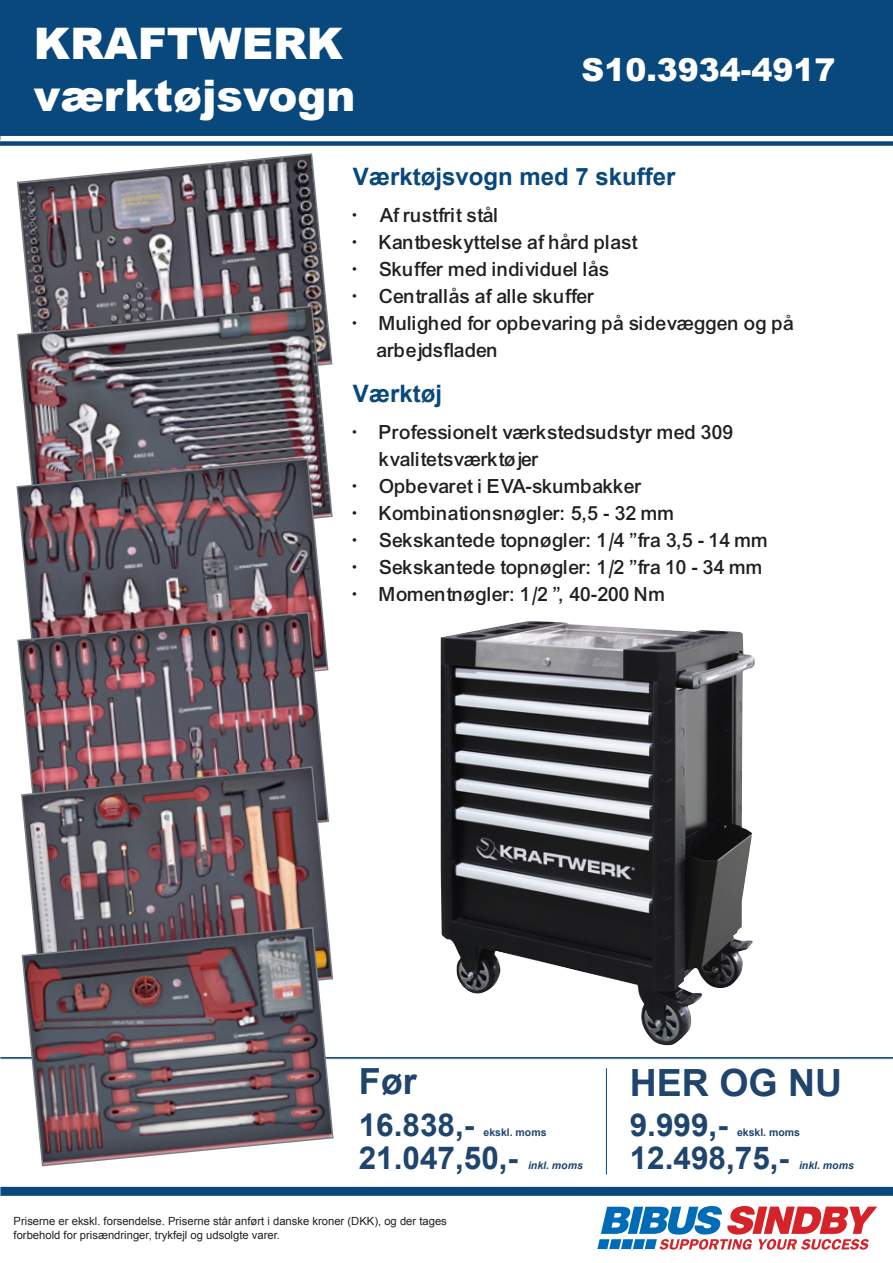
<style>
.page{position:relative;width:893px;height:1263px;background:#fff}
.page>*{position:absolute;margin:0;border:0;box-sizing:border-box;transform-origin:0 0}
.t1{font:900 43.5px "Arial";color:#fff}
.t2{font:700 37.5px "Arial";color:#1f456e}
.t3{font:700 36px "Arial";color:#1f456e}
.Pris{font:700 31.5px "Arial";color:#1f456e}
.t4{font:900 31.5px "Arial";color:#fff}
.t5{font:700 24px "Arial";color:#08487c}
.t6{font:21px/27px "Arial Mdm";color:#231f20}
.Forbehold{font:11.25px "Arial";color:#231f20}
.Pris-2{font:700 10.5px "Arial";color:#1f456e}
.Pris-3{font:italic 700 10.5px "Arial";color:#1f456e}
</style>
<div class="page">
<div style="left:0;top:0;width:893px;height:139px;background:#08487c"></div>
<hr style="left:0;top:136px;width:893px;height:4px;background:#fff">
<hr style="left:0;top:1057px;width:893px;height:3px;background:#231f20;opacity:.29">
<hr style="left:0;top:1057px;width:893px;height:1px;background:#08487c">
<hr style="left:606px;top:1068px;width:1px;height:106px;background:#08487c">
<img style="left:441px;top:621px;width:314px;height:425px">
<img style="left:17px;top:153px;width:310px;height:152px">
<img style="left:17px;top:305px;width:316px;height:213px">
<img style="left:16px;top:457px;width:313px;height:154px">
<img style="left:17px;top:611px;width:312px;height:154px">
<img style="left:21px;top:765px;width:308px;height:161px">
<img style="left:21px;top:926px;width:313px;height:241px">
<svg style="left:597px;top:1206px;width:280px;height:43px"></svg>
<div style="left:0;top:141px;width:893px;height:5px;background:#08487c"></div>
<div style="left:0;top:1187px;width:893px;height:9px;background:#08487c"></div>
<p class="t1" style="left:34px;top:12px;width:311px">KRAFTWERK</p>
<p class="t1" style="left:34px;top:64px;width:323px">værktøjsvogn</p>
<p class="t4" style="left:582px;top:47px;width:255px">S10.3934-4917</p>
<p class="t5" style="left:353px;top:161px;width:324px">Værktøjsvogn med 7 skuffer</p>
<p class="t6" style="left:353px;top:202px;width:148px">• Af rustfrit stål</p>
<p class="t6" style="left:353px;top:229px;width:287px">• Kantbeskyttelse af hård plast</p>
<p class="t6" style="left:353px;top:256px;width:259px">• Skuffer med individuel lås</p>
<p class="t6" style="left:353px;top:283px;width:244px">• Centrallås af alle skuffer</p>
<p class="t6" style="left:353px;top:310px;width:443px">• Mulighed for opbevaring på sidevæggen og på</p>
<p class="t6" style="left:377px;top:337px;width:123px">arbejdsfladen</p>
<p class="t5" style="left:353px;top:378px;width:91px">Værktøj</p>
<p class="t6" style="left:380px;top:419px;width:356px;text-indent:-27px">• Professionelt værkstedsudstyr med 309 kvalitetsværktøjer</p>
<p class="t6" style="left:353px;top:473px;width:291px">• Opbevaret i EVA-skumbakker</p>
<p class="t6" style="left:353px;top:500px;width:324px">• Kombinationsnøgler: 5,5 - 32 mm</p>
<p class="t6" style="left:353px;top:527px;width:418px">• Sekskantede topnøgler: 1/4 ”fra 3,5 - 14 mm</p>
<p class="t6" style="left:353px;top:554px;width:412px">• Sekskantede topnøgler: 1/2 ”fra 10 - 34 mm</p>
<p class="t6" style="left:353px;top:581px;width:315px">• Momentnøgler: 1/2 ”, 40-200 Nm</p>
<p class="t3" style="left:359px;top:1058px;width:59px">Før</p>
<p class="t2" style="left:630px;top:1058px;width:214px">HER OG NU</p>
<p class="Pris" style="left:359px;top:1104px;width:117px">16.838,-</p>
<p class="Pris-2" style="left:483px;top:1125px;width:65px">ekskl. moms</p>
<p class="Pris" style="left:359px;top:1137px;width:161px">21.047,50,-</p>
<p class="Pris-3" style="left:528px;top:1158px;width:56px">inkl. moms</p>
<p class="Pris" style="left:630px;top:1104px;width:100px">9.999,-</p>
<p class="Pris-2" style="left:737px;top:1125px;width:65px">ekskl. moms</p>
<p class="Pris" style="left:630px;top:1137px;width:161px">12.498,75,-</p>
<p class="Pris-3" style="left:799px;top:1158px;width:56px">inkl. moms</p>
<p class="Forbehold" style="left:14px;top:1214px;width:435px">Priserne er ekskl. forsendelse. Priserne står anført i danske kroner (DKK), og der tages</p>
<p class="Forbehold" style="left:14px;top:1227px;width:268px">forbehold for prisændringer, trykfejl og udsolgte varer.</p>
</div>
